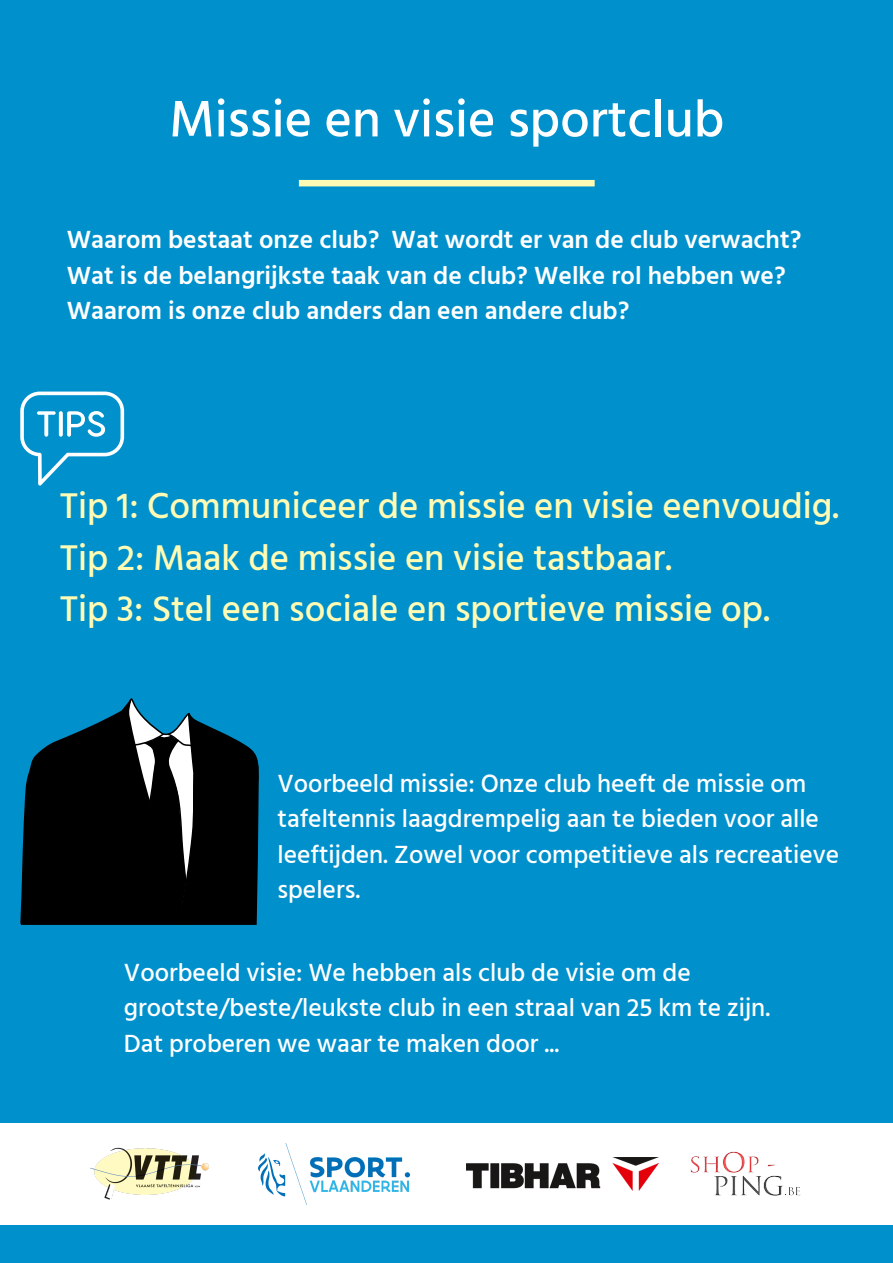
<style>
.page{position:relative;width:893px;height:1263px;background:#0091cc}
.page>*{position:absolute;margin:0;border:0;box-sizing:border-box;transform-origin:0 0}
.t1{font:500 52.5px "Hind Siliguri";color:#fff}
.t2{font:500 36.75px "Hind Siliguri";color:#fffbb4}
.t3{font:500 25.5px/35.5px "Hind Siliguri";color:#fff}
.t4{font:600 25.5px "Hind Siliguri";color:#fff}
</style>
<div class="page">
<div style="left:0;top:1123px;width:893px;height:102px;background:#fff"></div>
<img style="left:90px;top:1147px;width:119px;height:53px">
<img style="left:690px;top:1151px;width:111px;height:45px">
<img style="left:258px;top:1144px;width:152px;height:60px">
<img style="left:467px;top:1157px;width:191px;height:34px">
<div style="left:299px;top:180px;width:295px;height:6px;background:#fffbb4"></div>
<svg style="left:20px;top:392px;width:104px;height:93px"></svg>
<svg style="left:20px;top:724px;width:239px;height:201px"></svg>
<div style="left:41px;top:748px;width:38px;height:177px;background:#000"></div>
<svg style="left:94px;top:698px;width:161px;height:227px;background:#16272e"></svg>
<p class="t1" style="left:169px;top:88px;width:557px">Missie en visie sportclub</p>
<p class="t4" style="left:67px;top:224px;width:736px">Waarom bestaat onze club? Wat wordt er van de club verwacht?</p>
<p class="t4" style="left:67px;top:260px;width:720px">Wat is de belangrijkste taak van de club? Welke rol hebben we?</p>
<p class="t4" style="left:67px;top:295px;width:564px">Waarom is onze club anders dan een andere club?</p>
<p class="t2" style="left:60px;top:484px;width:781px">Tip 1: Communiceer de missie en visie eenvoudig.</p>
<p class="t2" style="left:60px;top:535px;width:614px">Tip 2: Maak de missie en visie tastbaar.</p>
<p class="t2" style="left:60px;top:587px;width:712px">Tip 3: Stel een sociale en sportieve missie op.</p>
<p class="t3" style="left:277px;top:765px;width:563px">Voorbeeld missie: Onze club heeft de missie om tafeltennis laagdrempelig aan te bieden voor alle leeftijden. Zowel voor competitieve als recreatieve spelers.</p>
<p class="t3" style="left:124px;top:954px;width:648px">Voorbeeld visie: We hebben als club de visie om de grootste/beste/leukste club in een straal van 25 km te zijn.<br>Dat proberen we waar te maken door ...</p>
</div>
